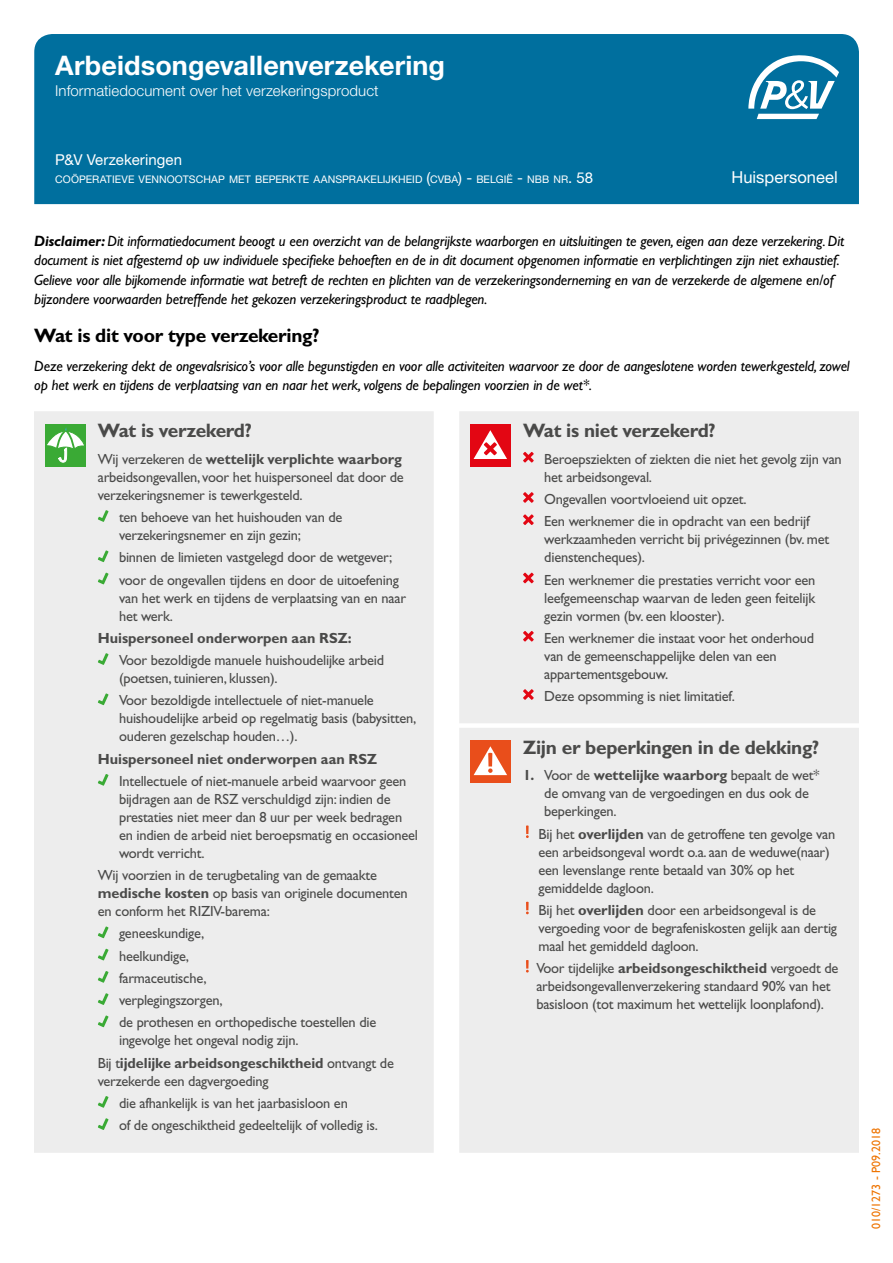
<style>
.page{position:relative;width:893px;height:1263px;background:#fff}
.page>*{position:absolute;margin:0;border:0;box-sizing:border-box;transform-origin:0 0}
.t1{font:700 27px "Helvetica Neue LT Std";letter-spacing:.005em;color:#fff}
.t2{font:700 19.5px "Gill Sans Std";letter-spacing:-.015em;color:#4a4a49}
.t3{font:700 19.5px "Gill Sans Std";letter-spacing:-.015em;color:#000}
.t4{font:16.5px "Helvetica Neue LT Std";color:#fff}
.t5{font:italic 15px/19.5px "Gill Sans Std";letter-spacing:-.01em;color:#000}
.t6{font:300 15px "Helvetica Neue LT Std";letter-spacing:.005em;color:#fff}
.t7{font:15px "Helvetica Neue LT Std";letter-spacing:.005em;color:#fff}
.t8{font:14.7px/18px "Gill Sans Std";letter-spacing:-.015em;color:#4a4a49}
.t9{font:700 14.7px "Gill Sans Std";color:#4a4a49}
.t10{font:12px "Gill Sans";color:#ee7402}
.t11{font:10.5px "Helvetica Neue LT Std";letter-spacing:.005em;color:#fff}
.s1{font-size:15px}
.s2{font-weight:700}
</style>
<div class="page">
<div style="left:34px;top:34px;width:825px;height:170px;background:#006f9e"></div>
<svg style="left:748px;top:55px;width:91px;height:64px"></svg>
<div style="left:34px;top:411px;width:825px;height:742px;background:#ededed"></div>
<div style="left:45px;top:424px;width:41px;height:43px;background:#3aaa35"></div>
<svg style="left:47px;top:427px;width:37px;height:35px"></svg>
<svg style="left:98px;top:510px;width:11px;height:12px"></svg>
<svg style="left:98px;top:550px;width:11px;height:12px"></svg>
<svg style="left:98px;top:573px;width:11px;height:11px"></svg>
<svg style="left:98px;top:653px;width:11px;height:12px"></svg>
<svg style="left:98px;top:693px;width:11px;height:12px"></svg>
<svg style="left:98px;top:774px;width:11px;height:12px"></svg>
<svg style="left:98px;top:926px;width:11px;height:12px"></svg>
<svg style="left:98px;top:949px;width:11px;height:11px"></svg>
<svg style="left:98px;top:971px;width:11px;height:12px"></svg>
<svg style="left:98px;top:993px;width:11px;height:12px"></svg>
<svg style="left:98px;top:1015px;width:11px;height:12px"></svg>
<svg style="left:98px;top:1096px;width:11px;height:12px"></svg>
<svg style="left:98px;top:1118px;width:11px;height:12px"></svg>
<div style="left:470px;top:424px;width:41px;height:43px;background:#e30613"></div>
<svg style="left:474px;top:430px;width:33px;height:29px"></svg>
<svg style="left:523px;top:452px;width:11px;height:10px"></svg>
<svg style="left:523px;top:492px;width:11px;height:11px"></svg>
<svg style="left:523px;top:514px;width:11px;height:11px"></svg>
<svg style="left:523px;top:573px;width:11px;height:10px"></svg>
<svg style="left:523px;top:631px;width:11px;height:10px"></svg>
<svg style="left:523px;top:689px;width:11px;height:11px"></svg>
<div style="left:470px;top:740px;width:41px;height:43px;background:#e94e1b"></div>
<svg style="left:474px;top:746px;width:33px;height:29px"></svg>
<svg style="left:526px;top:825px;width:3px;height:13px"></svg>
<svg style="left:526px;top:901px;width:3px;height:13px"></svg>
<svg style="left:526px;top:960px;width:3px;height:12px"></svg>
<h1 class="t1" style="left:55px;top:48px;width:391px">Arbeidsongevallenverzekering</h1>
<p class="t6" style="left:55px;top:81px;width:325px">Informatiedocument over het verzekeringsproduct</p>
<p class="t7" style="left:55px;top:151px;width:128px">P&amp;V Verzekeringen</p>
<p class="t11" style="left:55px;top:173px;width:539px">COÖPERATIEVE VENNOOTSCHAP MET BEPERKTE AANSPRAKELIJKHEID <span class="s1">(</span>CVBA<span class="s1">) -</span> BELGIË <span class="s1">-</span> NBB NR<span class="s1">. 58</span></p>
<p class="t4" style="left:732px;top:167px;width:108px">Huispersoneel</p>
<p class="t5" style="left:34px;top:231px;width:811px"><span class="s2">Disclaimer:</span> Dit informatiedocument beoogt u een overzicht van de belangrijkste waarborgen en uitsluitingen te geven, eigen aan deze verzekering. Dit document is niet afgestemd op uw individuele specifieke behoeften en de in dit document opgenomen informatie en verplichtingen zijn niet exhaustief.<br>Gelieve voor alle bijkomende informatie wat betreft de rechten en plichten van de verzekeringsonderneming en van de verzekerde de algemene en/of bijzondere voorwaarden betreffende het gekozen verzekeringsproduct te raadplegen.</p>
<h2 class="t3" style="left:34px;top:324px;width:287px">Wat is dit voor type verzekering?</h2>
<p class="t5" style="left:34px;top:356px;width:817px">Deze verzekering dekt de ongevalsrisico’s voor alle begunstigden en voor alle activiteiten waarvoor ze door de aangeslotene worden tewerkgesteld, zowel op het werk en tijdens de verplaatsing van en naar het werk, volgens de bepalingen voorzien in de wet*.</p>
<h2 class="t2" style="left:98px;top:419px;width:156px">Wat is verzekerd?</h2>
<p class="t8" style="left:98px;top:450px;width:307px">Wij verzekeren de <span class="s2">wettelijk verplichte waarborg </span>arbeidsongevallen, voor het huispersoneel dat door de verzekeringsnemer is tewerkgesteld.</p>
<p class="t8" style="left:119px;top:508px;width:225px">ten behoeve van het huishouden van de verzekeringsnemer en zijn gezin;</p>
<p class="t8" style="left:119px;top:546px;width:281px;line-height:22.2px">binnen de limieten vastgelegd door de wetgever; voor de ongevallen tijdens en door de uitoefening</p>
<p class="t8" style="left:119px;top:589px;width:288px">van het werk en tijdens de verplaatsing van en naar het werk.</p>
<p class="t9" style="left:98px;top:629px;width:255px">Huispersoneel onderworpen aan RSZ:</p>
<p class="t8" style="left:119px;top:651px;width:266px">Voor bezoldigde manuele huishoudelijke arbeid (poetsen, tuinieren, klussen).</p>
<p class="t8" style="left:119px;top:691px;width:299px">Voor bezoldigde intellectuele of niet-manuele huishoudelijke arbeid op regelmatig basis (babysitten, ouderen gezelschap houden…).</p>
<p class="t9" style="left:98px;top:750px;width:281px">Huispersoneel niet onderworpen aan RSZ</p>
<p class="t8" style="left:119px;top:772px;width:300px">Intellectuele of niet-manuele arbeid waarvoor geen bijdragen aan de RSZ verschuldigd zijn: indien de prestaties niet meer dan 8 uur per week bedragen en indien de arbeid niet beroepsmatig en occasioneel wordt verricht.</p>
<p class="t8" style="left:98px;top:866px;width:311px">Wij voorzien in de terugbetaling van de gemaakte <span class="s2">medische kosten</span> op basis van originele documenten en conform het RIZIV-barema:</p>
<p class="t8" style="left:119px;top:922px;width:259px;line-height:22.2px">geneeskundige,<br>heelkundige,<br>farmaceutische,<br>verplegingszorgen,<br>de prothesen en orthopedische toestellen die</p>
<p class="t8" style="left:98px;top:1029px;width:298px;line-height:22.2px;text-indent:21px">ingevolge het ongeval nodig zijn.<br>Bij t<span class="s2">ijdelijke arbeidsongeschiktheid</span> ontvangt de</p>
<p class="t8" style="left:119px;top:1070px;width:260px;line-height:22.2px;text-indent:-21px">verzekerde een dagvergoeding<br>die afhankelijk is van het jaarbasisloon en<br>of de ongeschiktheid gedeeltelijk of volledig is.</p>
<h2 class="t2" style="left:523px;top:419px;width:194px">Wat is niet verzekerd?</h2>
<p class="t8" style="left:544px;top:450px;width:299px">Beroepsziekten of ziekten die niet het gevolg zijn van het arbeidsongeval.</p>
<p class="t8" style="left:544px;top:488px;width:267px;line-height:22.2px">Ongevallen voortvloeiend uit opzet.<br>Een werknemer die in opdracht van een bedrijf</p>
<p class="t8" style="left:544px;top:530px;width:286px">werkzaamheden verricht bij privégezinnen (bv. met dienstencheques).</p>
<p class="t8" style="left:544px;top:571px;width:273px;text-align:justify">Een werknemer die prestaties verricht voor een leefgemeenschap waarvan de leden geen feitelijk gezin vormen (bv. een klooster).</p>
<p class="t8" style="left:544px;top:629px;width:271px">Een werknemer die instaat voor het onderhoud van de gemeenschappelijke delen van een appartementsgebouw.</p>
<p class="t8" style="left:544px;top:687px;width:192px">Deze opsomming is niet limitatief.</p>
<h2 class="t2" style="left:523px;top:736px;width:298px">Zijn er beperkingen in de dekking?</h2>
<p class="t8" style="left:544px;top:766px;width:277px;text-indent:-21px"><span class="s2">1.</span> Voor de <span class="s2">wettelijke waarborg</span> bepaalt de wet* de omvang van de vergoedingen en dus ook de beperkingen.</p>
<p class="t8" style="left:538px;top:825px;width:298px">Bij het <span class="s2">overlijden</span> van de getroffene ten gevolge van een arbeidsongeval wordt o.a. aan de weduwe(naar) een levenslange rente betaald van 30% op het gemiddelde dagloon.</p>
<p class="t8" style="left:538px;top:901px;width:300px">Bij het <span class="s2">overlijden</span> door een arbeidsongeval is de vergoeding voor de begrafeniskosten gelijk aan dertig maal het gemiddeld dagloon.</p>
<p class="t8" style="left:536px;top:959px;width:303px">Voor tijdelijke <span class="s2">arbeidsongeschiktheid</span> vergoedt de arbeidsongevallenverzekering standaard 90% van het basisloon (tot maximum het wettelijk loonplafond).</p>
<p class="t10" style="left:869px;top:1229px;width:102px;rotate:-90deg">010/1273 - P09.2018</p>
</div>
